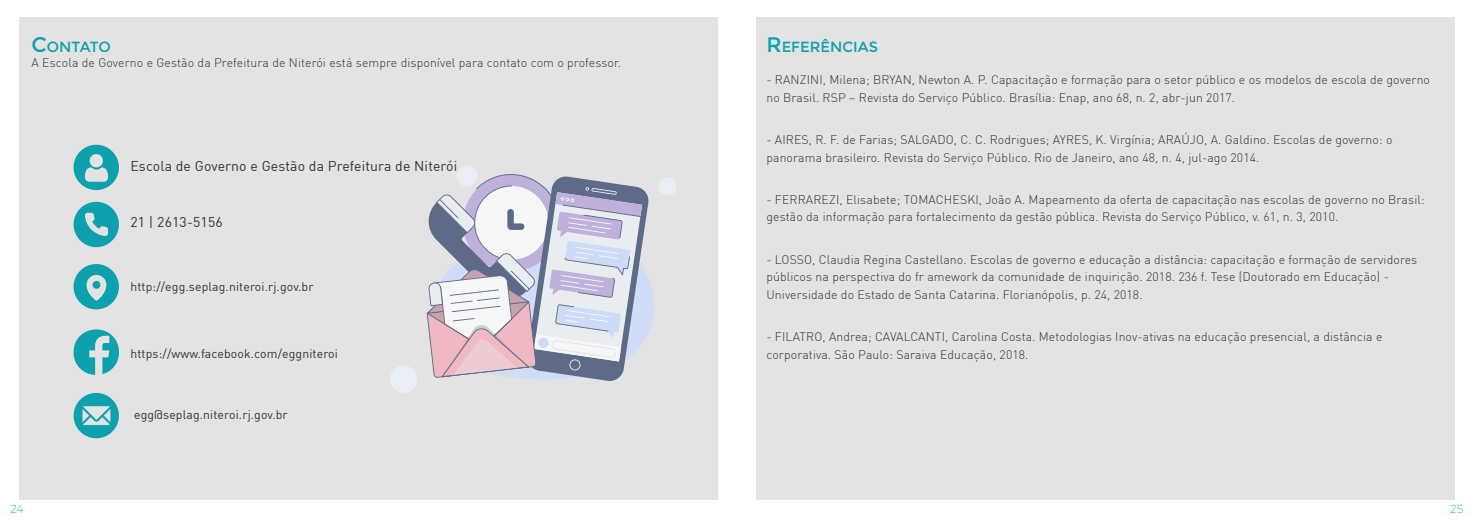
<style>
.page{position:relative;width:1474px;height:521px;background:#fff}
.page>*{position:absolute;margin:0;border:0;box-sizing:border-box;transform-origin:0 0}
.t1{font:14.7px "Montserrat";color:#0ca1ad}
.t2{font:14px "DIN";letter-spacing:.01em;color:#333}
.t3{font:300 12.25px/17.5px "DIN";letter-spacing:.01em;color:#333}
.t4{font:12.25px "DIN";letter-spacing:.01em;color:#333}
.t5{font:200 11.38px "Montserrat";color:#0ca1ad}
.s1{font-size:21px}
</style>
<div class="page">
<div style="left:19px;top:17px;width:699px;height:483px;background:#e3e3e3"></div>
<div style="left:756px;top:17px;width:698px;height:483px;background:#e3e3e3"></div>
<svg style="left:649px;top:281px;width:5px;height:49px"></svg>
<div style="left:658px;top:177px;width:18px;height:19px;background:#e9edf6;border-radius:50%"></div>
<div style="left:456px;top:165px;width:21px;height:21px;background:#e9edf6;border-radius:50%"></div>
<div style="left:390px;top:365px;width:27px;height:28px;background:#e9edf6;border-radius:50%"></div>
<svg style="left:426px;top:174px;width:223px;height:207px"></svg>
<svg style="left:74px;top:145px;width:45px;height:45px"></svg>
<svg style="left:74px;top:202px;width:45px;height:45px"></svg>
<svg style="left:74px;top:264px;width:45px;height:45px"></svg>
<svg style="left:74px;top:393px;width:45px;height:45px"></svg>
<svg style="left:74px;top:329px;width:45px;height:46px"></svg>
<p class="t1" style="left:32px;top:38px;width:81px"><span class="s1">C</span>ONTATO</p>
<p class="t3" style="left:32px;top:53px;width:591px">A Escola de Governo e Gestão da Prefeitura de Niterói está sempre disponível para contato com o professor.</p>
<p class="t2" style="left:130px;top:157px;width:328px">Escola de Governo e Gestão da Prefeitura de Niterói</p>
<p class="t2" style="left:130px;top:213px;width:94px">21 | 2613-5156</p>
<p class="t4" style="left:130px;top:279px;width:185px">http://egg.seplag.niteroi.rj.gov.br</p>
<p class="t1" style="left:766px;top:38px;width:113px"><span class="s1">R</span>EFERÊNCIAS</p>
<p class="t3" style="left:766px;top:71px;width:665px">- RANZINI, Milena; BRYAN, Newton A. P. Capacitação e formação para o setor público e os modelos de escola de governo no Brasil. RSP – Revista do Serviço Público. Brasília: Enap, ano 68, n. 2, abr-jun 2017.</p>
<p class="t3" style="left:766px;top:131px;width:627px">- AIRES, R. F. de Farias; SALGADO, C. C. Rodrigues; AYRES, K. Virgínia; ARAÚJO, A. Galdino. Escolas de governo: o panorama brasileiro. Revista do Serviço Público. Rio de Janeiro, ano 48, n. 4, jul-ago 2014.</p>
<p class="t3" style="left:766px;top:191px;width:659px">- FERRAREZI, Elisabete; TOMACHESKI, João A. Mapeamento da oferta de capacitação nas escolas de governo no Brasil: gestão da informação para fortalecimento da gestão pública. Revista do Serviço Público, v. 61, n. 3, 2010.</p>
<p class="t3" style="left:766px;top:250px;width:652px">- LOSSO, Claudia Regina Castellano. Escolas de governo e educação a distância: capacitação e formação de servidores públicos na perspectiva do fr amework da comunidade de inquirição. 2018. 236 f. Tese (Doutorado em Educação) -<br>Universidade do Estado de Santa Catarina. Florianópolis, p. 24, 2018.</p>
<p class="t3" style="left:766px;top:328px;width:617px">- FILATRO, Andrea; CAVALCANTI, Carolina Costa. Metodologias Inov-ativas na educação presencial, a distância e</p>
<p class="t4" style="left:130px;top:346px;width:209px">https://www.facebook.com/eggniteroi</p>
<p class="t3" style="left:766px;top:345px;width:264px">corporativa. São Paulo: Saraiva Educação, 2018.</p>
<p class="t4" style="left:134px;top:406px;width:155px">egg@seplag.niteroi.rj.gov.br</p>
<p class="t5" style="left:11px;top:501px;width:14px">24</p>
<p class="t5" style="left:1449px;top:501px;width:15px">25</p>
</div>
